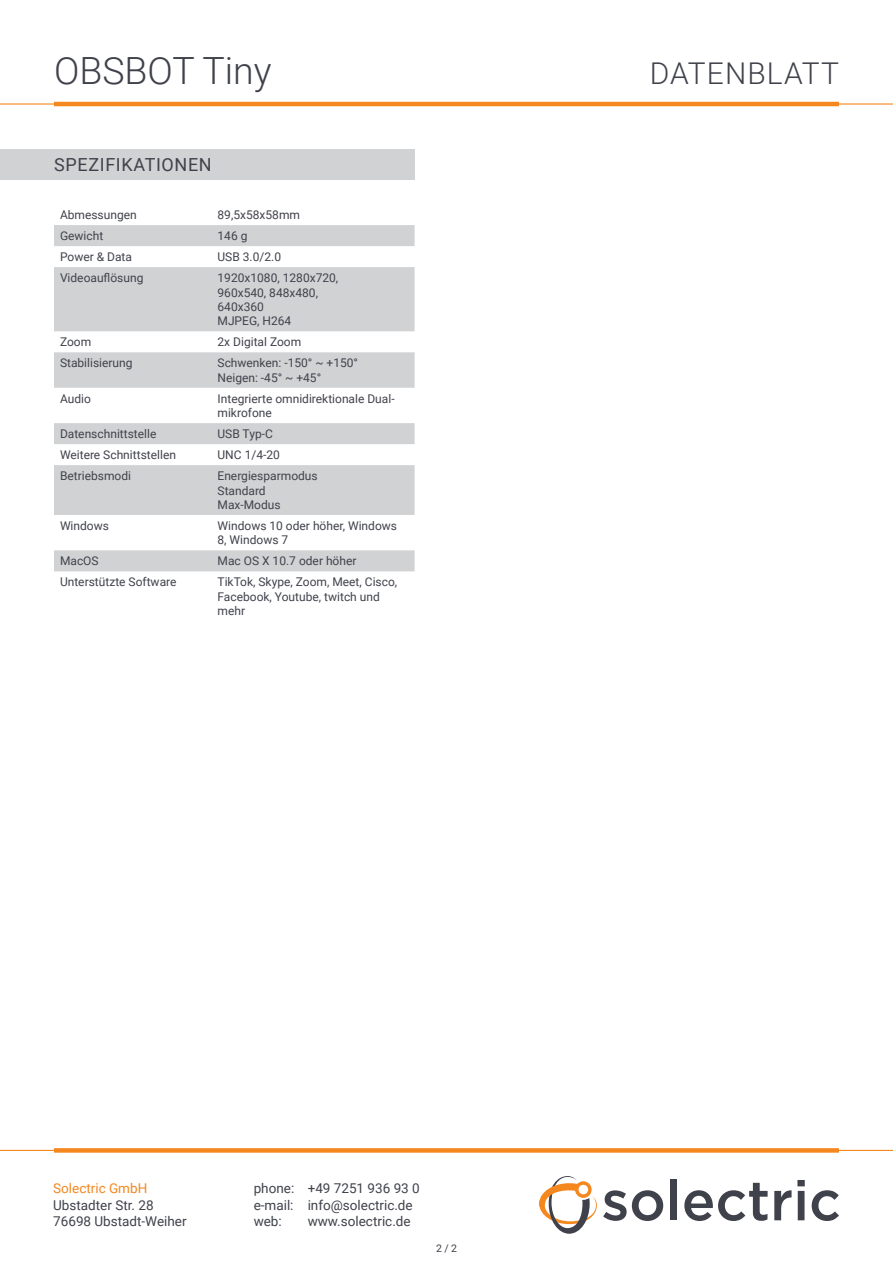
<style>
.page{position:relative;width:893px;height:1263px;background:#fff}
.page>*{position:absolute;margin:0;border:0;box-sizing:border-box;transform-origin:0 0}
.t1{font:300 37.5px "Roboto";color:#40424b}
.t2{font:300 30px "Roboto";letter-spacing:.035em;color:#40424b}
.t3{font:18px "Roboto";letter-spacing:.035em;color:#40424b}
.t4{font:13.5px/16.5px "Roboto";color:#40424b}
.t5{font:13.5px "Roboto";color:#f5871f}
.Zelle{font:12px/14.4px "Roboto";color:#40424b}
.t6{font:10.5px "Roboto";color:#40424b}
</style>
<div class="page">
<hr style="left:0;top:103px;width:893px;height:2px;background:#f5871f">
<hr style="left:54px;top:102px;width:785px;height:4px;background:#f5871f">
<hr style="left:0;top:1150px;width:893px;height:1px;background:#f5871f">
<svg style="left:603px;top:1190px;width:60px;height:31px"></svg>
<div style="left:670px;top:1179px;width:7px;height:41px;background:#40424b"></div>
<svg style="left:684px;top:1183px;width:84px;height:38px"></svg>
<svg style="left:774px;top:1190px;width:17px;height:30px"></svg>
<svg style="left:797px;top:1180px;width:8px;height:40px"></svg>
<svg style="left:812px;top:1190px;width:27px;height:31px"></svg>
<svg style="left:539px;top:1176px;width:58px;height:58px"></svg>
<div style="left:54px;top:1148px;width:785px;height:5px;background:#f5871f"></div>
<svg style="left:54px;top:225px;width:361px;height:346px;fill:#d1d2d4"></svg>
<div style="left:0;top:149px;width:415px;height:30px;background:#d1d2d4"></div>
<h1 class="t1" style="left:54px;top:45px;width:219px">OBSBOT Tiny</h1>
<h2 class="t2" style="left:650px;top:53px;width:191px">DATENBLATT</h2>
<p class="t3" style="left:54px;top:152px;width:159px">SPEZIFIKATIONEN</p>
<p class="Zelle" style="left:60px;top:207px;width:78px">Abmessungen</p>
<p class="Zelle" style="left:218px;top:207px;width:84px">89,5x58x58mm</p>
<p class="Zelle" style="left:60px;top:228px;width:45px">Gewicht</p>
<p class="Zelle" style="left:218px;top:228px;width:31px">146 g</p>
<p class="Zelle" style="left:60px;top:249px;width:74px">Power &amp; Data</p>
<p class="Zelle" style="left:218px;top:249px;width:65px">USB 3.0/2.0</p>
<p class="Zelle" style="left:60px;top:270px;width:85px">Videoauflösung</p>
<p class="Zelle" style="left:218px;top:270px;width:122px">1920x1080, 1280x720,<br>960x540, 848x480,<br>640x360</p>
<p class="Zelle" style="left:218px;top:313px;width:75px">MJPEG, H264</p>
<p class="Zelle" style="left:60px;top:334px;width:33px">Zoom</p>
<p class="Zelle" style="left:218px;top:334px;width:85px">2x Digital Zoom</p>
<p class="Zelle" style="left:60px;top:355px;width:74px">Stabilisierung</p>
<p class="Zelle" style="left:218px;top:355px;width:142px">Schwenken: -150° ~ +150°</p>
<p class="Zelle" style="left:218px;top:370px;width:105px">Neigen: -45° ~ +45°</p>
<p class="Zelle" style="left:60px;top:391px;width:32px">Audio</p>
<p class="Zelle" style="left:218px;top:391px;width:179px">Integrierte omnidirektionale Dual&shy;mikrofone</p>
<p class="Zelle" style="left:60px;top:426px;width:98px">Datenschnittstelle</p>
<p class="Zelle" style="left:218px;top:426px;width:57px">USB Typ-C</p>
<p class="Zelle" style="left:60px;top:447px;width:117px">Weitere Schnittstellen</p>
<p class="Zelle" style="left:218px;top:447px;width:64px">UNC 1/4-20</p>
<p class="Zelle" style="left:60px;top:468px;width:73px">Betriebsmodi</p>
<p class="Zelle" style="left:218px;top:468px;width:102px">Energiesparmodus</p>
<p class="Zelle" style="left:218px;top:483px;width:50px">Standard</p>
<p class="Zelle" style="left:218px;top:497px;width:65px">Max-Modus</p>
<p class="Zelle" style="left:60px;top:518px;width:50px">Windows</p>
<p class="Zelle" style="left:218px;top:518px;width:181px">Windows 10 oder höher, Windows<br>8, Windows 7</p>
<p class="Zelle" style="left:60px;top:553px;width:40px">MacOS</p>
<p class="Zelle" style="left:218px;top:553px;width:140px">Mac OS X 10.7 oder höher</p>
<p class="Zelle" style="left:60px;top:574px;width:118px">Unterstützte Software</p>
<p class="Zelle" style="left:218px;top:574px;width:181px">TikTok, Skype, Zoom, Meet, Cisco,<br>Facebook, Youtube, twitch und mehr</p>
<p class="t5" style="left:53px;top:1179px;width:96px">Solectric GmbH</p>
<p class="t4" style="left:53px;top:1196px;width:135px">Ubstadter Str. 28<br>76698 Ubstadt-Weiher</p>
<p class="t4" style="left:254px;top:1180px;width:168px">phone: +49 7251 936 93 0 e-mail: info@solectric.de web:</p>
<p class="t4" style="left:308px;top:1213px;width:104px">www.solectric.de</p>
<p class="t6" style="left:436px;top:1241px;width:22px">2 / 2</p>
</div>
